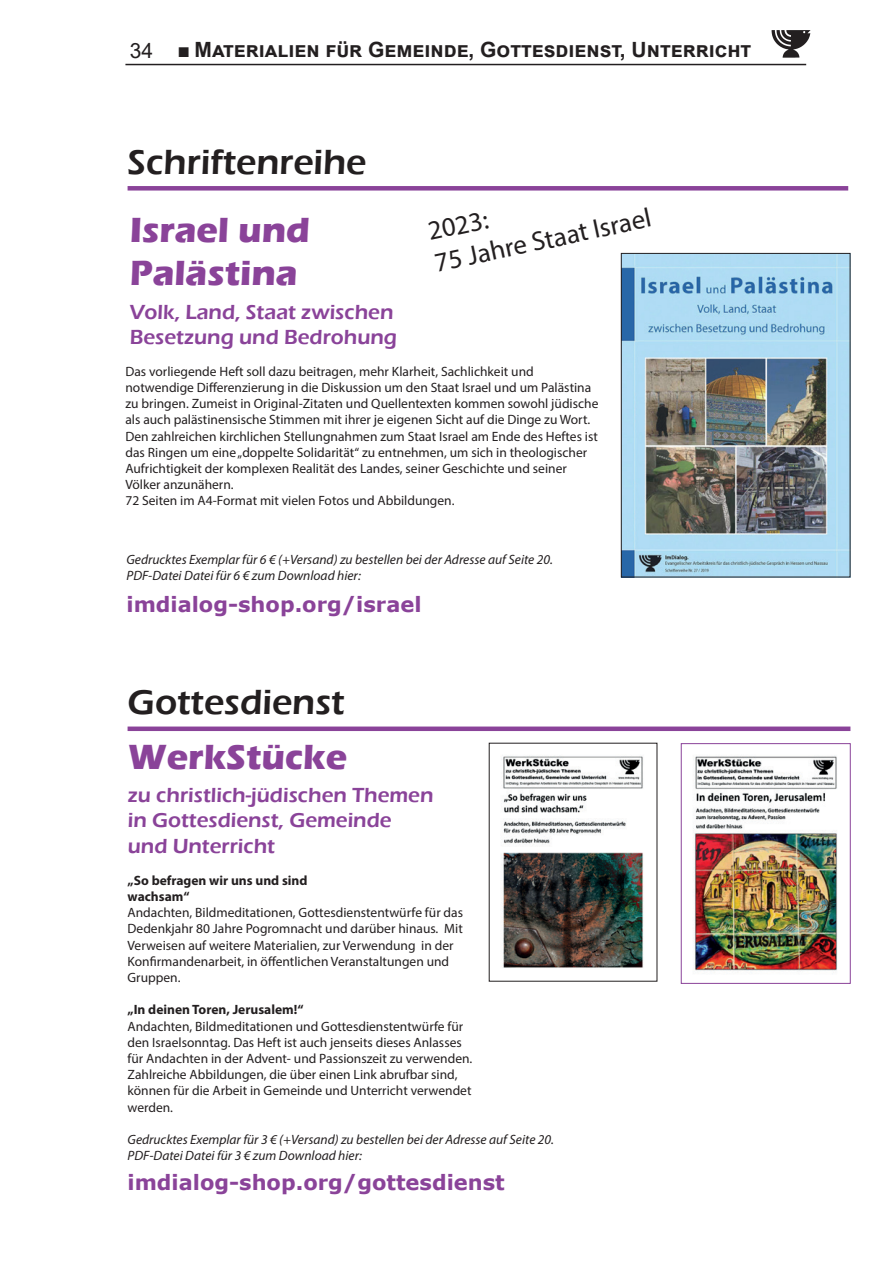
<style>
.page{position:relative;width:893px;height:1263px;background:#fff}
.page>*{position:absolute;margin:0;border:0;box-sizing:border-box;transform-origin:0 0}
.t1{font:700 36px/43.2px "Eras ITC";color:#8a4399}
.t2{font:600 36px "Eras ITC";color:#231f20}
.t3{font:27px/32.4px "Myriad Pro";color:#231f20}
.t4{font:600 21px/25.2px "Eras ITC";color:#8a4399}
.t5{font:700 21px "Verdana";color:#8a4399}
.t6{font:700 21px "Arial";color:#231f20}
.t7{font:13.5px/16.2px "Myriad Pro";color:#231f20}
.t8{font:italic 13.5px/16.2px "Myriad Pro";color:#231f20}
.t9{font:700 13.5px/16.2px "Myriad Pro";color:#231f20}
.s1{font-weight:400}
</style>
<div class="page">
<hr style="left:125px;top:64px;width:681px;height:1px;background:#231f20">
<img style="left:772px;top:30px;width:39px;height:27px">
<img style="left:623px;top:255px;width:225px;height:320px">
<div style="left:621px;top:253px;width:229px;height:324px;border:1px solid #231f20"></div>
<div style="left:128px;top:726px;width:722px;height:5px;background:#8a4399"></div>
<img style="left:501px;top:756px;width:143px;height:212px">
<img style="left:693px;top:755px;width:144px;height:216px">
<div style="left:681px;top:743px;width:169px;height:240px;border:1px solid #8a4399"></div>
<div style="left:128px;top:186px;width:720px;height:5px;background:#8a4399"></div>
<h3 class="t6" style="left:130px;top:35px;width:623px"><span class="s1">34</span> ■ Materialien für Gemeinde, Gottesdienst, Unterricht</h3>
<h1 class="t2" style="left:128px;top:141px;width:240px">Schriftenreihe</h1>
<h2 class="t3" style="left:425px;top:215px;width:222px;rotate:-12deg">2023:<br>75 Jahre Staat Israel</h2>
<h1 class="t1" style="left:130px;top:208px;width:182px">Israel und<br>Palästina</h1>
<h3 class="t4" style="left:130px;top:299px;width:269px">Volk, Land, Staat zwischen<br>Besetzung und Bedrohung</h3>
<p class="t7" style="left:125px;top:363px;width:474px">Das vorliegende Heft soll dazu beitragen, mehr Klarheit, Sachlichkeit und notwendige Differenzierung in die Diskussion um den Staat Israel und um Palästina zu bringen. Zumeist in Original-Zitaten und Quellentexten kommen sowohl jüdische als auch palästinensische Stimmen mit ihrer je eigenen Sicht auf die Dinge zu Wort.<br>Den zahlreichen kirchlichen Stellungnahmen zum Staat Israel am Ende des Heftes ist das Ringen um eine „doppelte Solidarität“ zu entnehmen, um sich in theologischer Aufrichtigkeit der komplexen Realität des Landes, seiner Geschichte und seiner Völker anzunähern.<br>72 Seiten im A4-Format mit vielen Fotos und Abbildungen.</p>
<p class="t8" style="left:126px;top:551px;width:428px">Gedrucktes Exemplar für 6 € (+Versand) zu bestellen bei der Adresse auf Seite 20.<br>PDF-Datei Datei für 6 € zum Download hier:</p>
<h3 class="t5" style="left:126px;top:590px;width:296px">imdialog-shop.org/israel</h3>
<h1 class="t2" style="left:128px;top:682px;width:218px">Gottesdienst</h1>
<h1 class="t1" style="left:128px;top:735px;width:221px">WerkStücke</h1>
<h3 class="t4" style="left:128px;top:783px;width:307px">zu christlich-jüdischen Themen in Gottesdienst, Gemeinde und Unterricht</h3>
<p class="t9" style="left:128px;top:872px;width:181px">„So befragen wir uns und sind wachsam“</p>
<p class="t7" style="left:128px;top:904px;width:337px">Andachten, Bildmeditationen, Gottesdienstentwürfe für das Dedenkjahr 80 Jahre Pogromnacht und darüber hinaus. Mit Verweisen auf weitere Materialien, zur Verwendung in der Konfirmandenarbeit, in öffentlichen Veranstaltungen und Gruppen.</p>
<p class="t9" style="left:128px;top:1001px;width:177px">„In deinen Toren, Jerusalem!“</p>
<p class="t7" style="left:128px;top:1018px;width:346px">Andachten, Bildmeditationen und Gottesdienstentwürfe für den Israelsonntag. Das Heft ist auch jenseits dieses Anlasses für Andachten in der Advent- und Passionszeit zu verwenden.<br>Zahlreiche Abbildungen, die über einen Link abrufbar sind, können für die Arbeit in Gemeinde und Unterricht verwendet werden.</p>
<p class="t8" style="left:128px;top:1131px;width:428px">Gedrucktes Exemplar für 3 € (+Versand) zu bestellen bei der Adresse auf Seite 20.<br>PDF-Datei Datei für 3 € zum Download hier:</p>
<h3 class="t5" style="left:128px;top:1168px;width:379px">imdialog-shop.org/gottesdienst</h3>
</div>
